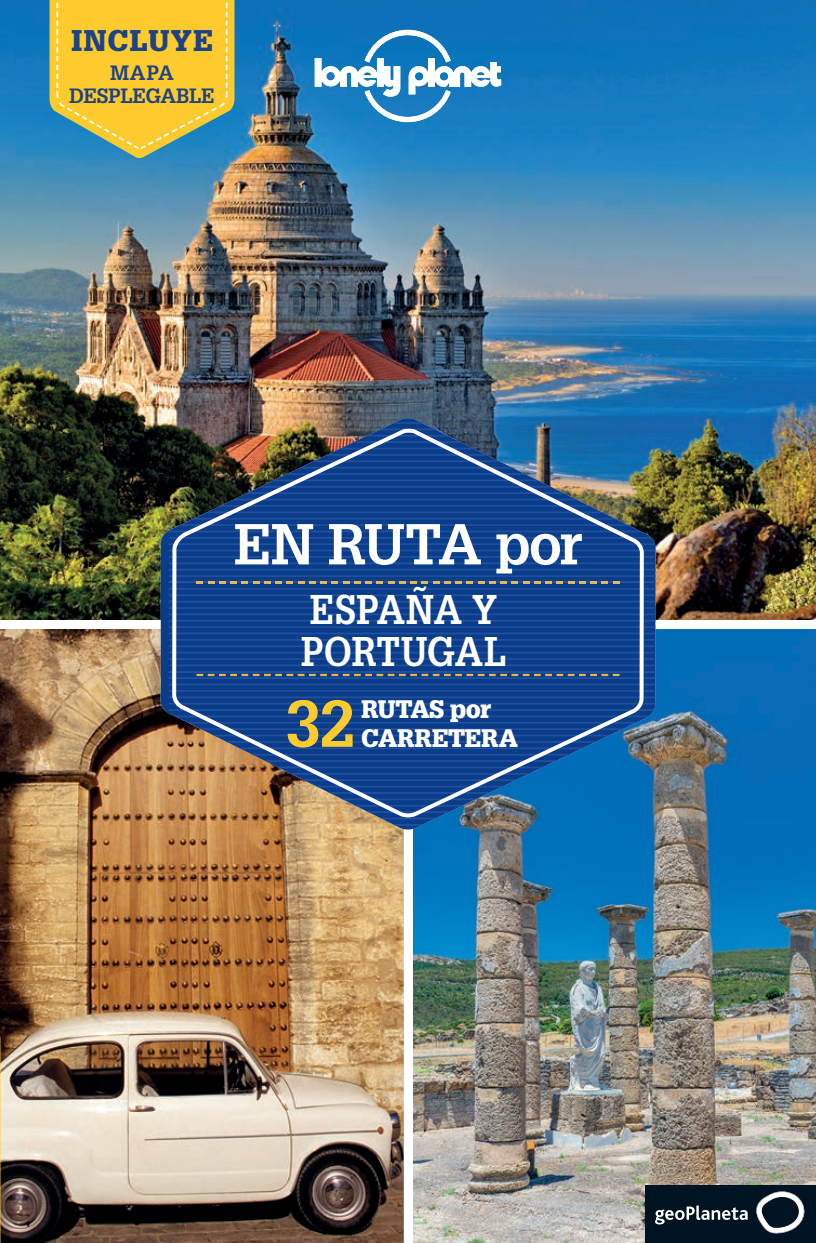
<style>
.page{position:relative;width:816px;height:1243px;background:#fff}
.page>*{position:absolute;margin:0;border:0;box-sizing:border-box;transform-origin:0 0}
.t1{font:700 64.35px "Glypha";color:#fecb2f}
.t2{font:700 56.25px "Glypha";letter-spacing:-.03em;color:#fff}
.t3{font:700 40.5px/41.9px "Glypha";letter-spacing:-.005em;color:#fff;scale:.9 1}
.t4{font:900 29.25px "Glypha";letter-spacing:.045em;color:#1d4385}
.t5{font:900 24.75px/29.7px "Glypha";letter-spacing:-.015em;color:#fff}
.t6{font:700 20.25px/22.5px "Glypha";letter-spacing:-.02em;color:#1d4385;text-align:center}
</style>
<div class="page">
<img style="left:413px;top:629px;width:403px;height:614px">
<img style="left:0;top:629px;width:404px;height:614px">
<img style="left:0;top:0;width:816px;height:620px">
<svg style="left:50px;top:0;width:184px;height:158px;background:#dbc048"></svg>
<img style="left:160px;top:418px;width:495px;height:412px">
<hr style="left:169px;top:418px;width:486px;height:1px;background:#264e9f">
<hr style="left:169px;top:422px;width:486px;height:2px;background:#264e9f">
<hr style="left:169px;top:429px;width:486px;height:1px;background:#264e9f">
<hr style="left:169px;top:435px;width:486px;height:1px;background:#264e9f">
<hr style="left:169px;top:442px;width:486px;height:1px;background:#264e9f">
<hr style="left:169px;top:448px;width:486px;height:1px;background:#264e9f">
<hr style="left:169px;top:454px;width:486px;height:1px;background:#264e9f">
<hr style="left:169px;top:461px;width:486px;height:1px;background:#264e9f">
<hr style="left:169px;top:467px;width:486px;height:1px;background:#264e9f">
<hr style="left:169px;top:474px;width:486px;height:1px;background:#264e9f">
<hr style="left:169px;top:480px;width:486px;height:1px;background:#264e9f">
<hr style="left:169px;top:486px;width:486px;height:1px;background:#264e9f">
<hr style="left:169px;top:493px;width:486px;height:1px;background:#264e9f">
<hr style="left:169px;top:499px;width:486px;height:1px;background:#264e9f">
<hr style="left:169px;top:505px;width:486px;height:1px;background:#264e9f">
<hr style="left:169px;top:512px;width:486px;height:1px;background:#264e9f">
<hr style="left:169px;top:518px;width:486px;height:1px;background:#264e9f">
<hr style="left:169px;top:525px;width:486px;height:1px;background:#264e9f">
<hr style="left:169px;top:531px;width:486px;height:1px;background:#264e9f">
<hr style="left:169px;top:537px;width:486px;height:1px;background:#264e9f">
<hr style="left:169px;top:544px;width:486px;height:1px;background:#264e9f">
<hr style="left:169px;top:550px;width:486px;height:1px;background:#264e9f">
<hr style="left:169px;top:556px;width:486px;height:1px;background:#264e9f">
<hr style="left:169px;top:563px;width:486px;height:1px;background:#264e9f">
<hr style="left:169px;top:569px;width:486px;height:1px;background:#264e9f">
<hr style="left:169px;top:576px;width:486px;height:1px;background:#264e9f">
<hr style="left:169px;top:582px;width:486px;height:1px;background:#264e9f">
<hr style="left:169px;top:588px;width:486px;height:1px;background:#264e9f">
<hr style="left:169px;top:595px;width:486px;height:1px;background:#264e9f">
<hr style="left:169px;top:601px;width:486px;height:1px;background:#264e9f">
<hr style="left:169px;top:607px;width:486px;height:2px;background:#264e9f">
<hr style="left:169px;top:614px;width:486px;height:1px;background:#264e9f">
<hr style="left:169px;top:620px;width:486px;height:1px;background:#264e9f">
<hr style="left:169px;top:627px;width:486px;height:1px;background:#264e9f">
<hr style="left:169px;top:633px;width:486px;height:1px;background:#264e9f">
<hr style="left:169px;top:639px;width:486px;height:1px;background:#264e9f">
<hr style="left:169px;top:646px;width:486px;height:1px;background:#264e9f">
<hr style="left:169px;top:652px;width:486px;height:1px;background:#264e9f">
<hr style="left:169px;top:658px;width:486px;height:2px;background:#264e9f">
<hr style="left:169px;top:665px;width:486px;height:1px;background:#264e9f">
<hr style="left:169px;top:671px;width:486px;height:2px;background:#264e9f">
<hr style="left:169px;top:678px;width:486px;height:1px;background:#264e9f">
<hr style="left:169px;top:684px;width:486px;height:1px;background:#264e9f">
<hr style="left:169px;top:690px;width:486px;height:1px;background:#264e9f">
<hr style="left:169px;top:697px;width:486px;height:1px;background:#264e9f">
<hr style="left:169px;top:703px;width:486px;height:1px;background:#264e9f">
<hr style="left:169px;top:710px;width:486px;height:1px;background:#264e9f">
<hr style="left:169px;top:716px;width:486px;height:1px;background:#264e9f">
<hr style="left:169px;top:722px;width:486px;height:1px;background:#264e9f">
<hr style="left:169px;top:729px;width:486px;height:1px;background:#264e9f">
<hr style="left:169px;top:735px;width:486px;height:1px;background:#264e9f">
<hr style="left:169px;top:741px;width:486px;height:1px;background:#264e9f">
<hr style="left:169px;top:748px;width:486px;height:1px;background:#264e9f">
<hr style="left:169px;top:754px;width:486px;height:1px;background:#264e9f">
<hr style="left:169px;top:761px;width:486px;height:1px;background:#264e9f">
<hr style="left:169px;top:767px;width:486px;height:1px;background:#264e9f">
<hr style="left:169px;top:773px;width:486px;height:1px;background:#264e9f">
<hr style="left:169px;top:780px;width:486px;height:1px;background:#264e9f">
<hr style="left:169px;top:786px;width:486px;height:1px;background:#264e9f">
<hr style="left:169px;top:792px;width:486px;height:1px;background:#264e9f">
<hr style="left:169px;top:799px;width:486px;height:1px;background:#264e9f">
<hr style="left:169px;top:805px;width:486px;height:1px;background:#264e9f">
<hr style="left:169px;top:812px;width:486px;height:1px;background:#264e9f">
<hr style="left:169px;top:818px;width:486px;height:1px;background:#264e9f">
<hr style="left:169px;top:824px;width:486px;height:1px;background:#264e9f">
<hr style="left:169px;top:831px;width:486px;height:1px;background:#264e9f">
<img style="left:170px;top:428px;width:476px;height:391px">
<svg style="left:315px;top:30px;width:186px;height:92px"></svg>
<div style="left:645px;top:1185px;width:171px;height:58px;background:#001322"></div>
<svg style="left:655px;top:1206px;width:93px;height:18px"></svg>
<svg style="left:756px;top:1191px;width:49px;height:43px"></svg>
<svg style="left:0;top:980px;width:1px;height:263px"></svg>
<p class="t4" style="left:71px;top:23px;width:143px">INCLUYE</p>
<p class="t6" style="left:69px;top:61px;width:147px">MAPA<br>DESPLEGABLE</p>
<h2 class="t2" style="left:234px;top:509px;width:350px">EN RUTA por</h2>
<h3 class="t3" style="left:301px;top:587px;width:230px">ESPAÑA Y<br>PORTUGAL</h3>
<h1 class="t1" style="left:285px;top:683px;width:72px">32</h1>
<p class="t5" style="left:361px;top:694px;width:158px">RUTAS por<br>CARRETERA</p>
</div>
